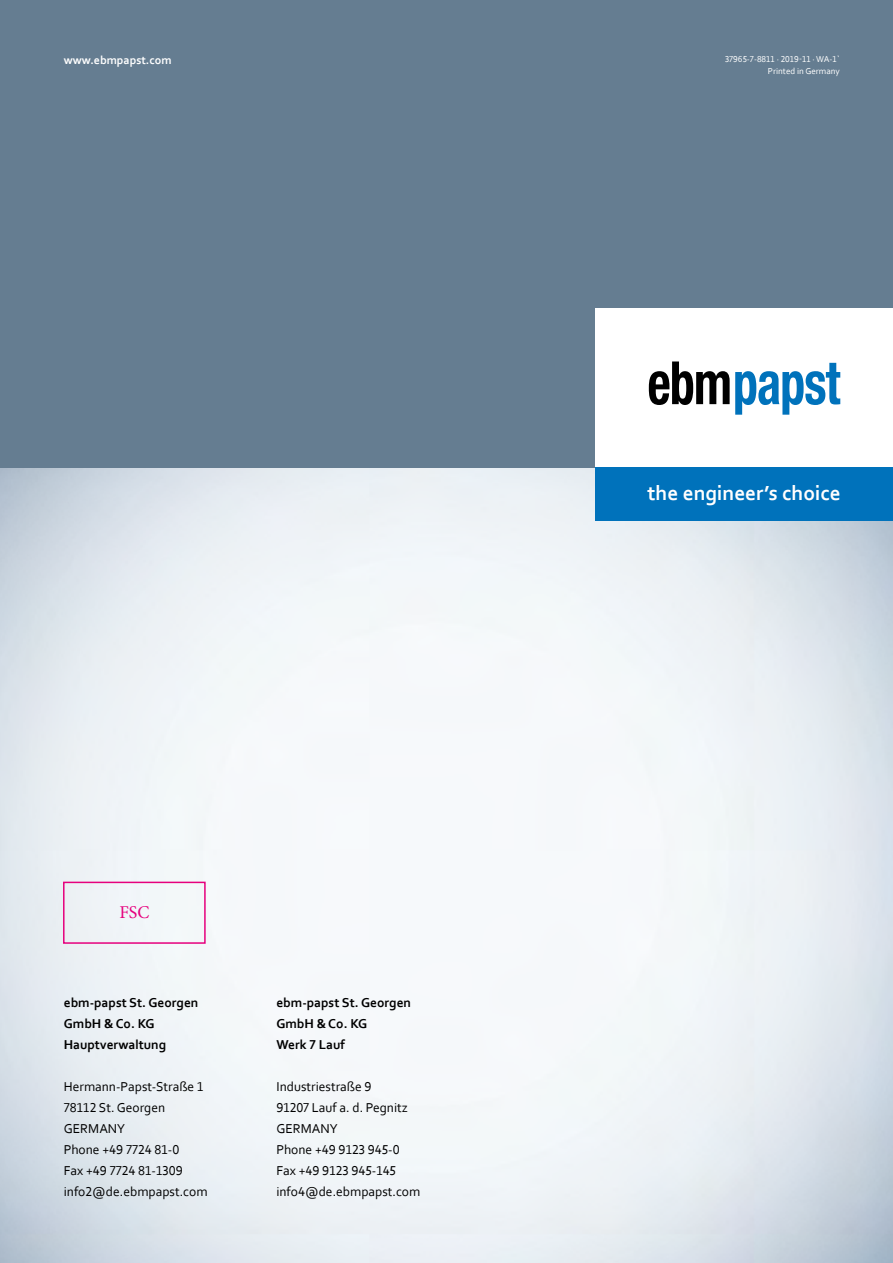
<style>
.page{position:relative;width:893px;height:1263px;background:#fff}
.page>*{position:absolute;margin:0;border:0;box-sizing:border-box;transform-origin:0 0}
.t1{font:700 21.3px "Corbel";color:#fff}
.t2{font:18px "Minion Pro";color:#e6007d}
.t3{font:13.5px/21px "Corbel";color:#000}
.t4{font:700 13.5px/21px "Corbel";color:#000}
.t5{font:700 12px "Corbel";color:#fff}
.t6{font:9px/12px "Corbel";color:#fff;text-align:right}
</style>
<div class="page">
<div style="left:0;top:0;width:893px;height:468px;background:#657d91"></div>
<div style="left:595px;top:308px;width:298px;height:160px;background:#fff"></div>
<svg style="left:649px;top:361px;width:191px;height:54px"></svg>
<div style="left:595px;top:468px;width:298px;height:53px;background:#0072bb"></div>
<div style="left:63px;top:882px;width:143px;height:62px;border:2px solid #e6007d"></div>
<p class="t5" style="left:64px;top:53px;width:109px">www.ebmpapst.com</p>
<p class="t6" style="left:725px;top:53px;width:116px">37965-7-8811 · 2019-11 · WA-1`<br>Printed in Germany</p>
<h2 class="t2" style="left:119px;top:900px;width:32px">FSC</h2>
<p class="t4" style="left:64px;top:992px;width:136px">ebm-papst St. Georgen<br>GmbH &amp; Co. KG<br>Hauptverwaltung</p>
<p class="t3" style="left:64px;top:1076px;width:145px">Hermann-Papst-Straße 1<br>78112 St. Georgen<br>GERMANY<br>Phone +49 7724 81-0<br>Fax +49 7724 81-1309 info2@de.ebmpapst.com</p>
<p class="t4" style="left:276px;top:992px;width:136px">ebm-papst St. Georgen<br>GmbH &amp; Co. KG<br>Werk 7 Lauf</p>
<p class="t3" style="left:276px;top:1076px;width:145px">Industriestraße 9<br>91207 Lauf a. d. Pegnitz<br>GERMANY<br>Phone +49 9123 945-0<br>Fax +49 9123 945-145 info4@de.ebmpapst.com</p>
<h1 class="t1" style="left:647px;top:479px;width:195px">the engineer’s choice</h1>
</div>
